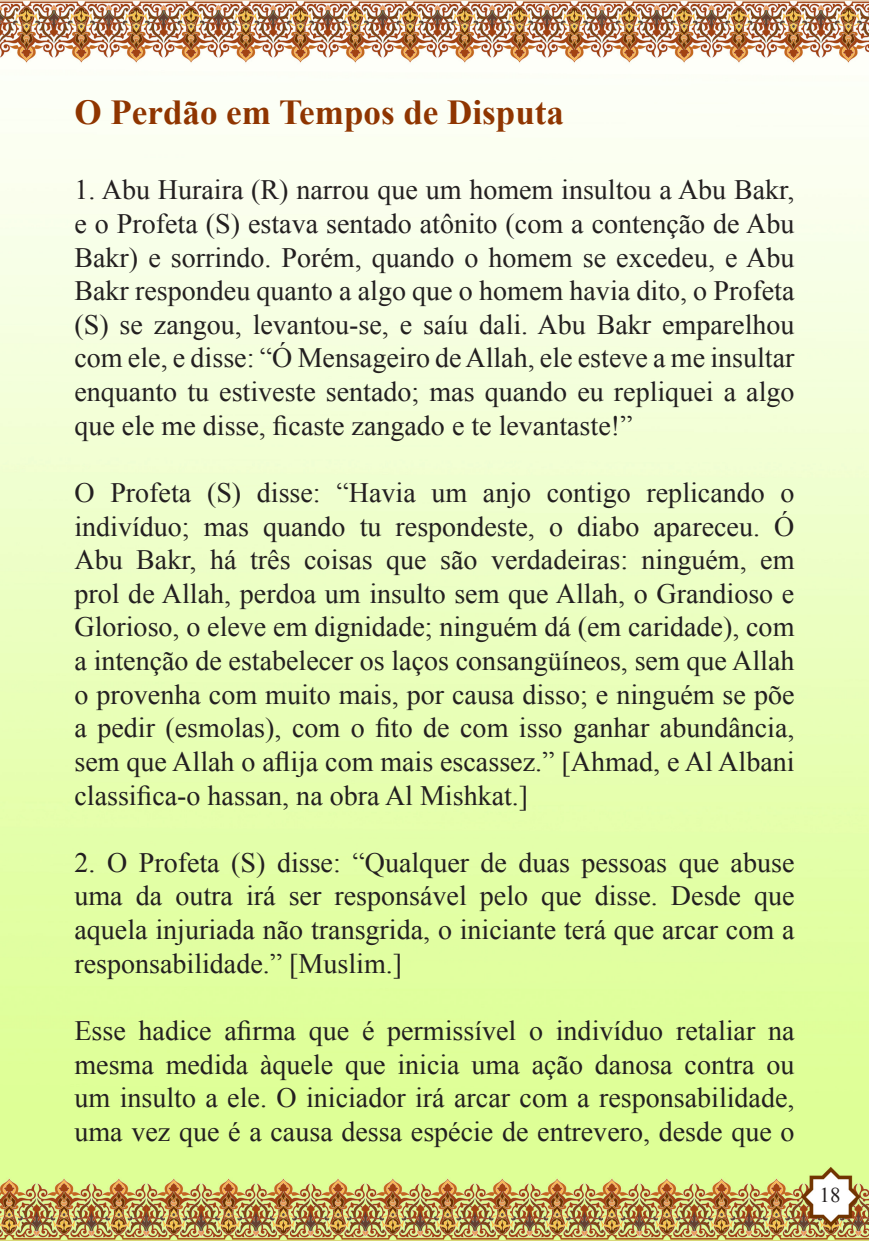
<style>
.page{position:relative;width:869px;height:1241px;background:#fff}
.page>*{position:absolute;margin:0;border:0;box-sizing:border-box;transform-origin:0 0}
.t1{font:700 35px "Times New Roman";color:#8f3500}
.t2{font:28px/33.6px "Times New Roman";color:#231f20;text-align:justify}
.t3{font:21px "Sylfaen";color:#000}
.t4{font:21px "Times New Roman";color:#231f20}
</style>
<div class="page">
<img style="left:0;top:0;width:868px;height:1240px">
<p class="t1" style="left:74px;top:88px;width:491px">O Perdão em Tempos de Disputa</p>
<p class="t2" style="left:74px;top:173px;width:721px">1. Abu Huraira (R) narrou que um homem insultou a Abu Bakr, e o Profeta (S) estava sentado atônito (com a contenção de Abu Bakr) e sorrindo. Porém, quando o homem se excedeu, e Abu Bakr respondeu quanto a algo que o homem havia dito, o Profeta (S) se zangou, levantou-se, e saíu dali. Abu Bakr emparelhou com ele, e disse: “Ó Mensageiro de Allah, ele esteve a me insultar enquanto tu estiveste sentado; mas quando eu repliquei a algo que ele me disse, ficaste zangado e te levantaste!”</p>
<p class="t2" style="left:74px;top:475px;width:721px">O Profeta (S) disse: “Havia um anjo contigo replicando o indivíduo; mas quando tu respondeste, o diabo apareceu. Ó Abu Bakr, há três coisas que são verdadeiras: ninguém, em prol de Allah, perdoa um insulto sem que Allah, o Grandioso e Glorioso, o eleve em dignidade; ninguém dá (em caridade), com a intenção de estabelecer os laços consangüíneos, sem que Allah o provenha com muito mais, por causa disso; e ninguém se põe a pedir (esmolas), com o fito de com isso ganhar abundância, sem que Allah o aflija com mais escassez.” [Ahmad, e Al Albani classifica-o hassan, na obra Al Mishkat.]</p>
<p class="t2" style="left:74px;top:845px;width:721px">2. O Profeta (S) disse: “Qualquer de duas pessoas que abuse uma da outra irá ser responsável pelo que disse. Desde que aquela injuriada não transgrida, o iniciante terá que arcar com a responsabilidade.” [Muslim.]</p>
<p class="t2" style="left:74px;top:1013px;width:721px">Esse hadice afirma que é permissível o indivíduo retaliar na mesma medida àquele que inicia uma ação danosa contra ou um insulto a ele. O iniciador irá arcar com a responsabilidade, uma vez que é a causa dessa espécie de entrevero, desde que o</p>
<p class="t3" style="left:41px;top:1119px;width:232px">The Prophet as a Husband</p>
<p class="t4" style="left:819px;top:1180px;width:22px">18</p>
</div>
